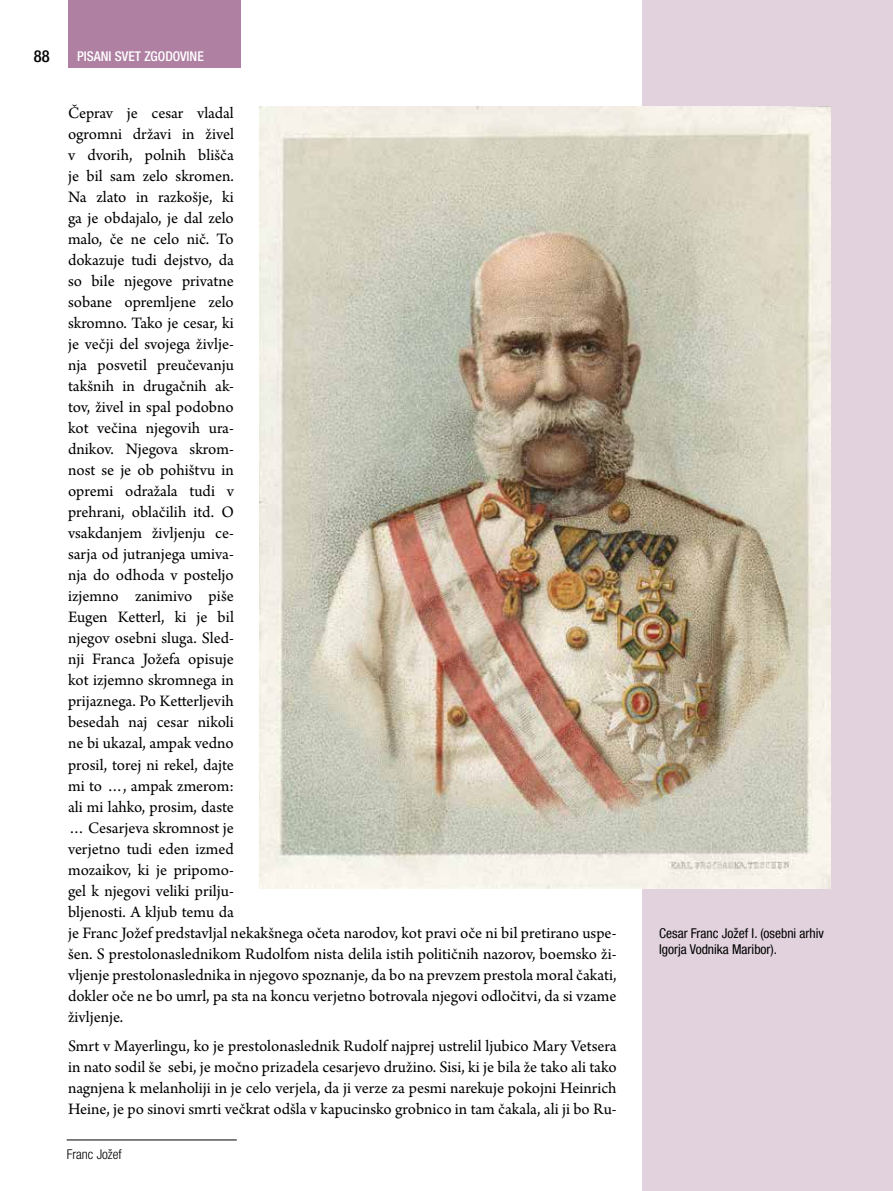
<style>
.page{position:relative;width:893px;height:1191px;background:#fff}
.page>*{position:absolute;margin:0;border:0;box-sizing:border-box;transform-origin:0 0}
.t1{font:16.8px/21px "Arno Pro";color:#000}
.t2{font:500 condensed 16.5px "Helvetica Neue LT Com";color:#000}
.t3{font:condensed 13.5px/16.2px "Helvetica Neue LT Com";color:#000}
.t4{font:500 condensed 13.5px "Helvetica Neue LT Com";color:#fff}
.t5{font:300 condensed 13.5px "Helvetica Neue LT Com";color:#000}
</style>
<div class="page">
<div style="left:642px;top:0;width:251px;height:1191px;background:#e1d2dd"></div>
<div style="left:68px;top:0;width:172px;height:68px;background:#af80a2"></div>
<hr style="left:67px;top:1139px;width:170px;height:1px;background:#000">
<img style="left:259px;top:106px;width:571px;height:782px">
<p class="t2" style="left:34px;top:46px;width:17px">88</p>
<p class="t4" style="left:77px;top:48px;width:128px">PISANI SVET ZGODOVINE</p>
<p class="t1" style="left:68px;top:103px;width:550px">Čeprav je cesar vladal<br>ogromni državi in živel<br>v dvorih, polnih blišča<br>je bil sam zelo skromen.<br>Na zlato in razkošje, ki<br>ga je obdajalo, je dal zelo<br>malo, če ne celo nič. To<br>dokazuje tudi dejstvo, da<br>so bile njegove privatne<br>sobane opremljene zelo<br>skromno. Tako je cesar, ki<br>je večji del svojega življe-<br>nja posvetil preučevanju<br>takšnih in drugačnih ak-<br>tov, živel in spal podobno<br>kot večina njegovih ura-<br>dnikov. Njegova skrom-<br>nost se je ob pohištvu in<br>opremi odražala tudi v<br>prehrani, oblačilih itd. O<br>vsakdanjem življenju ce-<br>sarja od jutranjega umiva-<br>nja do odhoda v posteljo<br>izjemno zanimivo piše<br>Eugen Ketterl, ki je bil<br>njegov osebni sluga. Sled-<br>nji Franca Jožefa opisuje<br>kot izjemno skromnega in<br>prijaznega. Po Ketterljevih<br>besedah naj cesar nikoli<br>ne bi ukazal, ampak vedno<br>prosil, torej ni rekel, dajte<br>mi to …, ampak zmerom:<br>ali mi lahko, prosim, daste<br>… Cesarjeva skromnost je<br>verjetno tudi eden izmed<br>mozaikov, ki je pripomo-<br>gel k njegovi veliki prilju-<br>bljenosti. A kljub temu da<br>je Franc Jožef predstavljal nekakšnega očeta narodov, kot pravi oče ni bil pretirano uspe&shy;šen. S prestolonaslednikom Rudolfom nista delila istih političnih nazorov, boemsko ži&shy;vljenje prestolonaslednika in njegovo spoznanje, da bo na prevzem prestola moral čakati, dokler oče ne bo umrl, pa sta na koncu verjetno botrovala njegovi odločitvi, da si vzame življenje.</p>
<p class="t1" style="left:68px;top:1036px;width:550px;text-align:justify">Smrt v Mayerlingu, ko je prestolonaslednik Rudolf najprej ustrelil ljubico Mary Vetsera in nato sodil še sebi, je močno prizadela cesarjevo družino. Sisi, ki je bila že tako ali tako nagnjena k melanholiji in je celo verjela, da ji verze za pesmi narekuje pokojni Heinrich Heine, je po sinovi smrti večkrat odšla v kapucinsko grobnico in tam čakala, ali ji bo Ru-</p>
<p class="t5" style="left:67px;top:1146px;width:56px">Franc Jožef</p>
<p class="t3" style="left:659px;top:924px;width:166px">Cesar Franc Jožef I. (osebni arhiv<br>Igorja Vodnika Maribor).</p>
</div>
